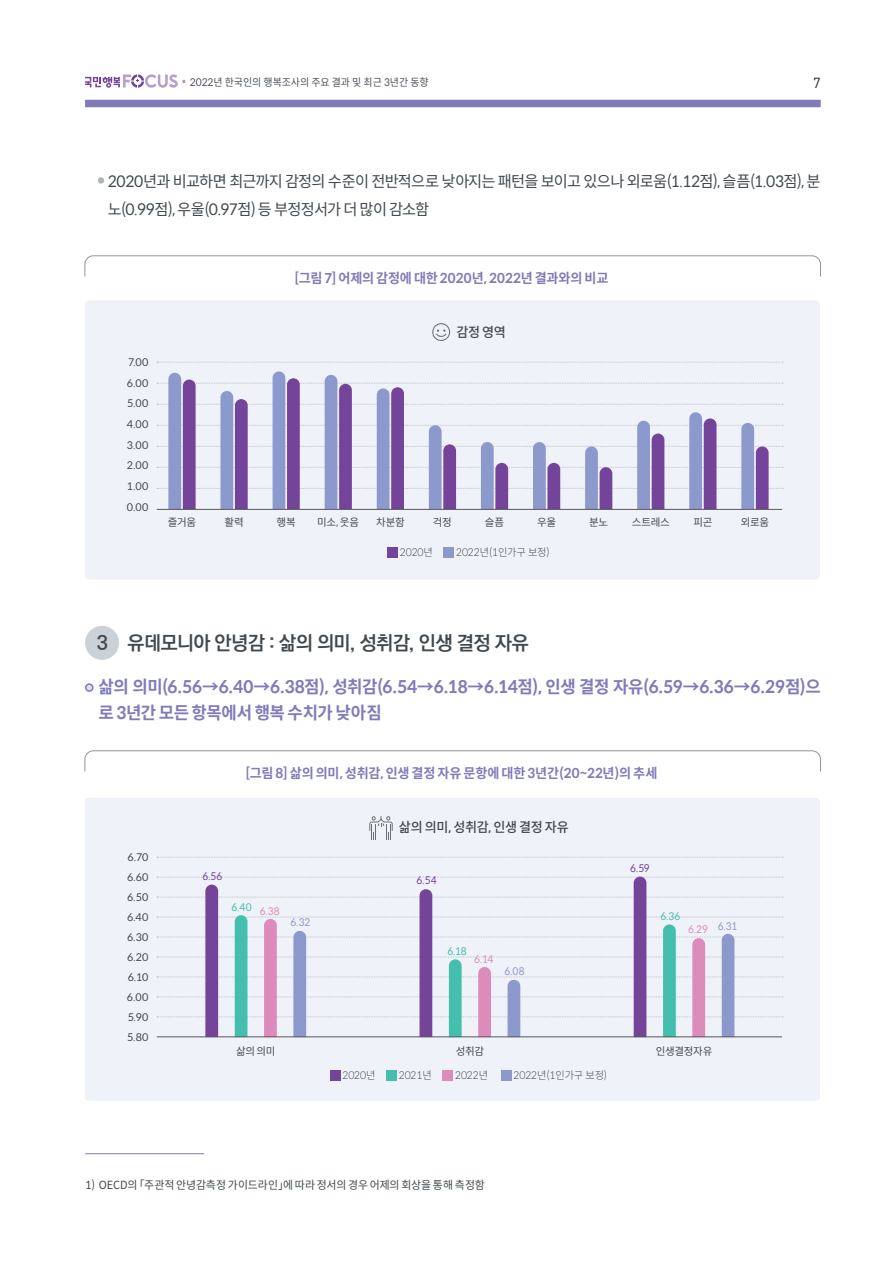
<style>
.page{position:relative;width:893px;height:1263px;background:#fff}
.page>*{position:absolute;margin:0;border:0;box-sizing:border-box;transform-origin:0 0}
.t1{font:19.5px "Ko Pub Dotum PB";letter-spacing:-.02em;color:#41494e}
.t2{font:700 17.25px/25.2px "Spoqa Han Sans Neo";letter-spacing:-.015em;color:#817bba}
.t3{font:15.75px/28.5px "Spoqa Han Sans Neo";letter-spacing:-.045em;color:#41494e}
.t4{font:14.4px "DIN";color:#231f20}
.t5{font:700 13.5px "Spoqa Han Sans Neo";letter-spacing:-.01em;color:#817bba}
.t6{font:500 13.5px "Spoqa Han Sans Neo";letter-spacing:-.03em;color:#41494e}
.t7{font:11.25px "Spoqa Han Sans Neo";letter-spacing:-.01em;color:#41494e}
.t8{font:10.5px/20px "Spoqa Han Sans Neo";letter-spacing:-.015em;color:#41494e;text-align:justify}
.t9{font:300 10.5px "Spoqa Han Sans Neo";letter-spacing:-.01em;color:#41494e}
.t10{font:10.5px "Spoqa Han Sans Neo";letter-spacing:-.005em;color:#4d545a;scale:.95 1}
.t11{font:10.5px "Spoqa Han Sans Neo";color:#74439a;scale:.94 1}
.t12{font:10.5px "Spoqa Han Sans Neo";color:#45bfad;scale:.94 1}
.t13{font:10.5px "Spoqa Han Sans Neo";color:#dc8bbb;scale:.94 1}
.t14{font:10.5px "Spoqa Han Sans Neo";color:#8b99cd;scale:.94 1}
</style>
<div class="page">
<svg style="left:85px;top:74px;width:101px;height:14px"></svg>
<div style="left:85px;top:798px;width:735px;height:303px;background:#f0f2f9;border-radius:4px"></div>
<svg style="left:157px;top:857px;width:626px;height:1px"></svg>
<div style="left:85px;top:300px;width:735px;height:280px;background:#f0f2f9;border-radius:4px"></div>
<div style="left:85px;top:100px;width:736px;height:7px;background:#817bba"></div>
<div style="left:98px;top:177px;width:6px;height:7px;background:#b0b6bb;border-radius:50%"></div>
<div style="left:85px;top:626px;width:34px;height:34px;background:#cad2d8;border-radius:50%"></div>
<div style="left:86px;top:684px;width:7px;height:7px;background:#dfddee;border-radius:50%"></div>
<div style="left:85px;top:683px;width:9px;height:9px;border:2px solid #817bba;border-radius:50%"></div>
<hr style="left:85px;top:1153px;width:119px;height:1px;background:#817bba">
<svg style="left:84px;top:255px;width:737px;height:22px"></svg>
<svg style="left:84px;top:750px;width:737px;height:22px"></svg>
<svg style="left:157px;top:362px;width:626px;height:1px"></svg>
<svg style="left:157px;top:876px;width:626px;height:160px"></svg>
<svg style="left:157px;top:371px;width:626px;height:138px"></svg>
<div style="left:387px;top:547px;width:11px;height:10px;background:#74439a"></div>
<div style="left:444px;top:547px;width:10px;height:10px;background:#8b99cd"></div>
<div style="left:330px;top:1070px;width:10px;height:10px;background:#74439a"></div>
<div style="left:386px;top:1070px;width:11px;height:10px;background:#45bfad"></div>
<div style="left:442px;top:1070px;width:11px;height:10px;background:#dc8bbb"></div>
<div style="left:501px;top:1070px;width:11px;height:10px;background:#8b99cd"></div>
<svg style="left:432px;top:323px;width:18px;height:18px"></svg>
<svg style="left:369px;top:816px;width:24px;height:23px"></svg>
<hr style="left:157px;top:509px;width:625px;height:1px;background:#57585a">
<hr style="left:157px;top:1036px;width:625px;height:1px;background:#57585a">
<p class="t10" style="left:190px;top:74px;width:253px">2022년 한국인의 행복조사의 주요 결과 및 최근 3년간 동향</p>
<h3 class="t4" style="left:813px;top:74px;width:9px">7</h3>
<h3 class="t3" style="left:108px;top:167px;width:714px">2020년과 비교하면 최근까지 감정의 수준이 전반적으로 낮아지는 패턴을 보이고 있으나 외로움(1.12점), 슬픔(1.03점), 분 노(0.99점), 우울(0.97점) 등 부정정서가 더 많이 감소함</h3>
<p class="t5" style="left:294px;top:268px;width:315px">[그림 7] 어제의 감정에 대한 2020년, 2022년 결과와의 비교</p>
<p class="t8" style="left:127px;top:352px;width:23px;line-height:20.7px">7.00<br>6.00<br>5.00<br>4.00<br>3.00<br>2.00<br>1.00<br>0.00</p>
<p class="t8" style="left:168px;top:512px;width:30px">즐거움</p>
<p class="t6" style="left:456px;top:323px;width:51px">감정 영역</p>
<p class="t8" style="left:224px;top:512px;width:21px">활력</p>
<p class="t8" style="left:277px;top:512px;width:21px">행복</p>
<p class="t8" style="left:317px;top:512px;width:43px">미소, 웃음</p>
<p class="t8" style="left:376px;top:512px;width:30px">차분함</p>
<p class="t8" style="left:433px;top:512px;width:20px">걱정</p>
<p class="t8" style="left:485px;top:512px;width:21px">슬픔</p>
<p class="t8" style="left:537px;top:512px;width:21px">우울</p>
<p class="t8" style="left:589px;top:512px;width:20px">분노</p>
<p class="t8" style="left:632px;top:512px;width:40px">스트레스</p>
<p class="t8" style="left:693px;top:512px;width:20px">피곤</p>
<p class="t8" style="left:741px;top:512px;width:30px">외로움</p>
<p class="t9" style="left:400px;top:545px;width:34px">2020년</p>
<p class="t9" style="left:456px;top:545px;width:95px">2022년(1인가구 보정)</p>
<h1 class="t1" style="left:97px;top:633px;width:433px">3 유데모니아 안녕감 : 삶의 의미, 성취감, 인생 결정 자유</h1>
<h2 class="t2" style="left:98px;top:674px;width:724px">삶의 의미(6.56→6.40→6.38점), 성취감(6.54→6.18→6.14점), 인생 결정 자유(6.59→6.36→6.29점)으 로 3년간 모든 항목에서 행복 수치가 낮아짐</h2>
<p class="t5" style="left:245px;top:763px;width:413px">[그림 8] 삶의 의미, 성취감, 인생 결정 자유 문항에 대한 3년간(20~22년)의 추세</p>
<p class="t8" style="left:127px;top:847px;width:23px">6.70<br>6.60<br>6.50<br>6.40<br>6.30<br>6.20<br>6.10<br>6.00<br>5.90<br>5.80</p>
<p class="t11" style="left:202px;top:869px;width:23px">6.56</p>
<p class="t12" style="left:231px;top:900px;width:23px">6.40</p>
<p class="t13" style="left:260px;top:904px;width:23px">6.38</p>
<p class="t14" style="left:290px;top:915px;width:23px">6.32</p>
<p class="t6" style="left:399px;top:818px;width:171px">삶의 의미, 성취감, 인생 결정 자유</p>
<p class="t11" style="left:416px;top:873px;width:23px">6.54</p>
<p class="t12" style="left:447px;top:944px;width:22px">6.18</p>
<p class="t13" style="left:474px;top:952px;width:22px">6.14</p>
<p class="t14" style="left:504px;top:964px;width:23px">6.08</p>
<p class="t11" style="left:630px;top:860px;width:22px">6.59</p>
<p class="t12" style="left:660px;top:908px;width:23px">6.36</p>
<p class="t13" style="left:688px;top:922px;width:23px">6.29</p>
<p class="t14" style="left:718px;top:918px;width:22px">6.31</p>
<p class="t8" style="left:236px;top:1041px;width:41px">삶의 의미</p>
<p class="t8" style="left:456px;top:1041px;width:30px">성취감</p>
<p class="t8" style="left:656px;top:1041px;width:58px">인생결정자유</p>
<p class="t9" style="left:342px;top:1068px;width:34px">2020년</p>
<p class="t9" style="left:399px;top:1068px;width:34px">2021년</p>
<p class="t9" style="left:455px;top:1068px;width:34px">2022년</p>
<p class="t9" style="left:514px;top:1068px;width:95px">2022년(1인가구 보정)</p>
<p class="t7" style="left:85px;top:1177px;width:401px">1) OECD의 「주관적 안녕감측정 가이드라인」에 따라 정서의 경우 어제의 회상을 통해 측정함</p>
</div>
